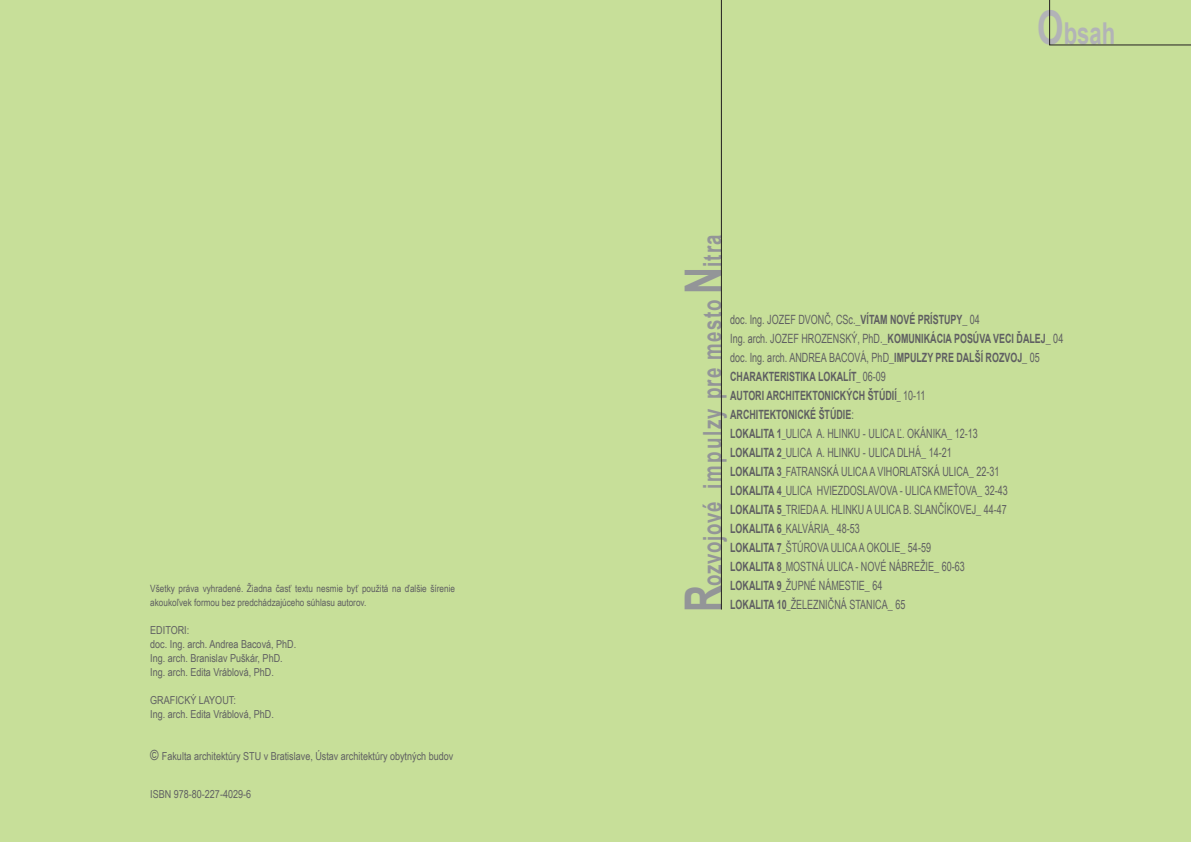
<style>
.page{position:relative;width:1191px;height:842px;background:#c7df99}
.page>*{position:absolute;margin:0;border:0;box-sizing:border-box;transform-origin:0 0}
.t1{font:700 51px "Arial";color:#939598;scale:.73 1}
.t2{font:700 30.2px "Arial";color:#b2b3b7;scale:.73 1}
.t3{font:700 25.5px "Arial";letter-spacing:.07em;color:#939598;scale:.73 1}
.t4{font:12.8px "Arial Narrow";color:#5f5f62;scale:.7 1}
.t5{font:12.8px "Arial Narrow";color:#5f5f62;scale:.86 1}
.t6{font:700 12.8px "Arial";color:#5f5f62;scale:.7 1}
.t7{font:11px "Arial Narrow";color:#5f5f62}
.t8{font:10px/14px "Arial Narrow";color:#5f5f62}
.s1{font-size:14px}
.s2{font-size:46.4px}
.s3{font-size:51px}
.s4{font-family:"Arial";font-weight:700}
.s5{font-family:"Arial Narrow";font-weight:400}
</style>
<div class="page">
<svg style="left:1049px;top:0;width:142px;height:45px"></svg>
<hr style="left:721px;top:0;width:1px;height:609px;background:#231f20">
<p class="t8" style="left:150px;top:581px;width:306px">Všetky práva vyhradené. Žiadna časť textu nesmie byť použitá na ďalšie šírenie akoukoľvek formou bez predchádzajúceho súhlasu autorov.</p>
<p class="t7" style="left:150px;top:622px;width:40px">EDITORI:</p>
<p class="t7" style="left:150px;top:636px;width:147px">doc. Ing. arch. Andrea Bacová, PhD.</p>
<p class="t7" style="left:150px;top:650px;width:134px">Ing. arch. Branislav Puškár, PhD.</p>
<p class="t7" style="left:150px;top:664px;width:125px">Ing. arch. Edita Vráblová, PhD.</p>
<p class="t7" style="left:150px;top:692px;width:87px">GRAFICKÝ LAYOUT:</p>
<p class="t7" style="left:150px;top:706px;width:125px">Ing. arch. Edita Vráblová, PhD.</p>
<p class="t7" style="left:150px;top:748px;width:304px"><span class="s1">©</span> Fakulta architektúry STU v Bratislave, Ústav architektúry obytných budov</p>
<p class="t7" style="left:150px;top:786px;width:102px">ISBN 978-80-227-4029-6</p>
<p class="t2" style="left:1037px;top:14px;width:108px"><span class="s2">O</span>bsah</p>
<p class="t3" style="left:695px;top:585px;width:483px;rotate:-90deg">ozvojové impulzy pre mesto <span class="s3">N</span>itra</p>
<p class="t5" style="left:730px;top:310px;width:292px">doc. Ing. JOZEF DVONČ, CSc._<span class="s4">VÍTAM NOVÉ PRÍSTUPY</span>_ 04</p>
<p class="t5" style="left:730px;top:329px;width:389px">Ing. arch. JOZEF HROZENSKÝ, PhD._<span class="s4">KOMUNIKÁCIA POSÚVA VECI ĎALEJ</span>_ 04</p>
<p class="t5" style="left:730px;top:348px;width:361px">doc. Ing. arch. ANDREA BACOVÁ, PhD_<span class="s4">IMPULZY PRE DALŠÍ ROZVOJ</span>_ 05</p>
<p class="t6" style="left:730px;top:368px;width:224px">CHARAKTERISTIKA LOKALÍT<span class="s5">_ 06-09</span></p>
<p class="t6" style="left:730px;top:387px;width:280px">AUTORI ARCHITEKTONICKÝCH ŠTÚDIÍ<span class="s5">_ 10-11</span></p>
<p class="t6" style="left:730px;top:406px;width:178px">ARCHITEKTONICKÉ ŠTÚDIE<span class="s5">:</span></p>
<p class="t4" style="left:730px;top:424px;width:355px"><span class="s4">LOKALITA 1</span>_ULICA A. HLINKU - ULICA Ľ. OKÁNIKA_ 12-13</p>
<p class="t4" style="left:730px;top:443px;width:318px"><span class="s4">LOKALITA 2</span>_ULICA A. HLINKU - ULICA DLHÁ_ 14-21</p>
<p class="t4" style="left:730px;top:462px;width:386px"><span class="s4">LOKALITA 3</span>_FATRANSKÁ ULICA A VIHORLATSKÁ ULICA_ 22-31</p>
<p class="t4" style="left:730px;top:481px;width:398px"><span class="s4">LOKALITA 4</span>_ULICA HVIEZDOSLAVOVA - ULICA KMEŤOVA_ 32-43</p>
<p class="t4" style="left:730px;top:500px;width:397px"><span class="s4">LOKALITA 5</span>_TRIEDA A. HLINKU A ULICA B. SLANČÍKOVEJ_ 44-47</p>
<p class="t4" style="left:730px;top:519px;width:187px"><span class="s4">LOKALITA 6</span>_KALVÁRIA_ 48-53</p>
<p class="t4" style="left:730px;top:538px;width:288px"><span class="s4">LOKALITA 7</span>_ŠTÚROVA ULICA A OKOLIE_ 54-59</p>
<p class="t4" style="left:730px;top:557px;width:336px"><span class="s4">LOKALITA 8</span>_MOSTNÁ ULICA - NOVÉ NÁBREŽIE_ 60-63</p>
<p class="t4" style="left:730px;top:576px;width:219px"><span class="s4">LOKALITA 9</span>_ŽUPNÉ NÁMESTIE_ 64</p>
<p class="t1" style="left:669px;top:612px;width:38px;rotate:-90deg">R</p>
<p class="t4" style="left:730px;top:595px;width:252px"><span class="s4">LOKALITA 10</span>_ŽELEZNIČNÁ STANICA_ 65</p>
</div>
